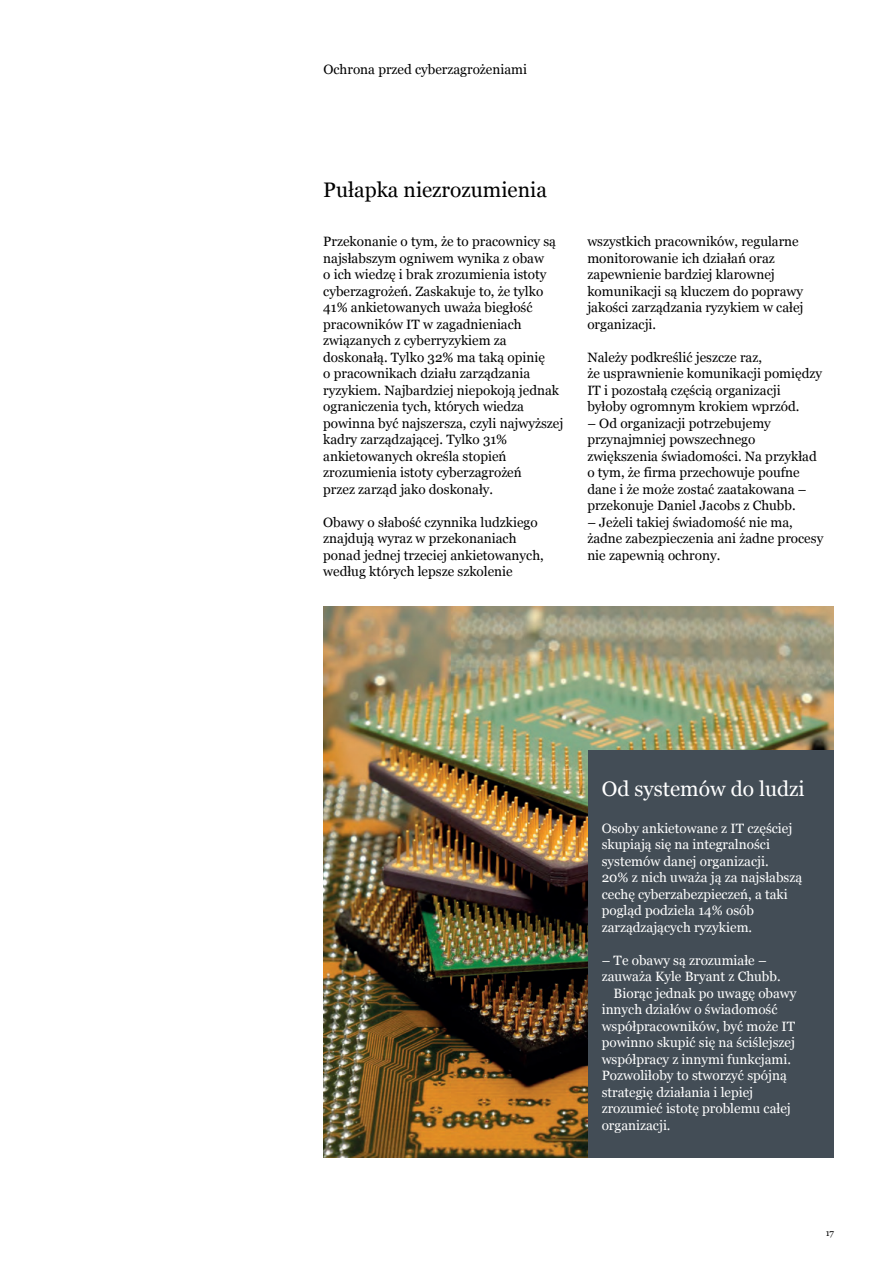
<style>
.page{position:relative;width:893px;height:1263px;background:#fff}
.page>*{position:absolute;margin:0;border:0;box-sizing:border-box;transform-origin:0 0}
.t1{font:21px "Georgia";color:#000001}
.t2{font:21px "Georgia";color:#fff}
.t3{font:13.5px/16.5px "Georgia";color:#000001}
.t4{font:13.5px/16.5px "Georgia";color:#fff}
.t5{font:9px "Georgia";color:#000001}
</style>
<div class="page">
<img style="left:323px;top:606px;width:510px;height:551px">
<div style="left:588px;top:750px;width:245px;height:407px;background:#434d56"></div>
<p class="t3" style="left:323px;top:62px;width:205px">Ochrona przed cyberzagrożeniami</p>
<h1 class="t1" style="left:323px;top:177px;width:225px">Pułapka niezrozumienia</h1>
<p class="t3" style="left:323px;top:234px;width:242px">Przekonanie o tym, że to pracownicy są najsłabszym ogniwem wynika z obaw<br>o ich wiedzę i brak zrozumienia istoty cyberzagrożeń. Zaskakuje to, że tylko 41% ankietowanych uważa biegłość pracowników IT w zagadnieniach związanych z cyberryzykiem za doskonałą. Tylko 32% ma taką opinię<br>o pracownikach działu zarządzania ryzykiem. Najbardziej niepokoją jednak ograniczenia tych, których wiedza powinna być najszersza, czyli najwyższej kadry zarządzającej. Tylko 31% ankietowanych określa stopień zrozumienia istoty cyberzagrożeń<br>przez zarząd jako doskonały.</p>
<p class="t3" style="left:323px;top:514px;width:222px">Obawy o słabość czynnika ludzkiego znajdują wyraz w przekonaniach ponad jednej trzeciej ankietowanych, według których lepsze szkolenie</p>
<p class="t3" style="left:587px;top:234px;width:218px">wszystkich pracowników, regularne monitorowanie ich działań oraz zapewnienie bardziej klarownej komunikacji są kluczem do poprawy jakości zarządzania ryzykiem w całej organizacji.</p>
<p class="t3" style="left:587px;top:349px;width:236px">Należy podkreślić jeszcze raz,<br>że usprawnienie komunikacji pomiędzy IT i pozostałą częścią organizacji byłoby ogromnym krokiem wprzód.</p>
<p class="t3" style="left:587px;top:415px;width:231px">– Od organizacji potrzebujemy przynajmniej powszechnego zwiększenia świadomości. Na przykład o tym, że firma przechowuje poufne dane i że może zostać zaatakowana – przekonuje Daniel Jacobs z Chubb.</p>
<p class="t3" style="left:587px;top:514px;width:237px">– Jeżeli takiej świadomość nie ma, żadne zabezpieczenia ani żadne procesy nie zapewnią ochrony.</p>
<h1 class="t2" style="left:602px;top:776px;width:205px">Od systemów do ludzi</h1>
<p class="t4" style="left:602px;top:820px;width:202px">Osoby ankietowane z IT częściej skupiają się na integralności systemów danej organizacji.<br>20% z nich uważa ją za najsłabszą cechę cyberzabezpieczeń, a taki pogląd podziela 14% osób zarządzających ryzykiem.</p>
<p class="t4" style="left:602px;top:952px;width:166px">– Te obawy są zrozumiałe –</p>
<p class="t4" style="left:602px;top:969px;width:181px">zauważa Kyle Bryant z Chubb.</p>
<p class="t4" style="left:614px;top:985px;width:184px">Biorąc jednak po uwagę obawy</p>
<p class="t4" style="left:602px;top:1002px;width:177px">innych działów o świadomość</p>
<p class="t4" style="left:602px;top:1018px;width:195px">współpracowników, być może IT</p>
<p class="t4" style="left:602px;top:1035px;width:195px">powinno skupić się na ściślejszej</p>
<p class="t4" style="left:602px;top:1051px;width:191px">współpracy z innymi funkcjami.</p>
<p class="t4" style="left:602px;top:1068px;width:187px">Pozwoliłoby to stworzyć spójną</p>
<p class="t4" style="left:602px;top:1084px;width:153px">strategię działania i lepiej</p>
<p class="t4" style="left:602px;top:1101px;width:191px">zrozumieć istotę problemu całej</p>
<p class="t4" style="left:602px;top:1117px;width:70px">organizacji.</p>
<p class="t5" style="left:826px;top:1228px;width:10px">17</p>
</div>
